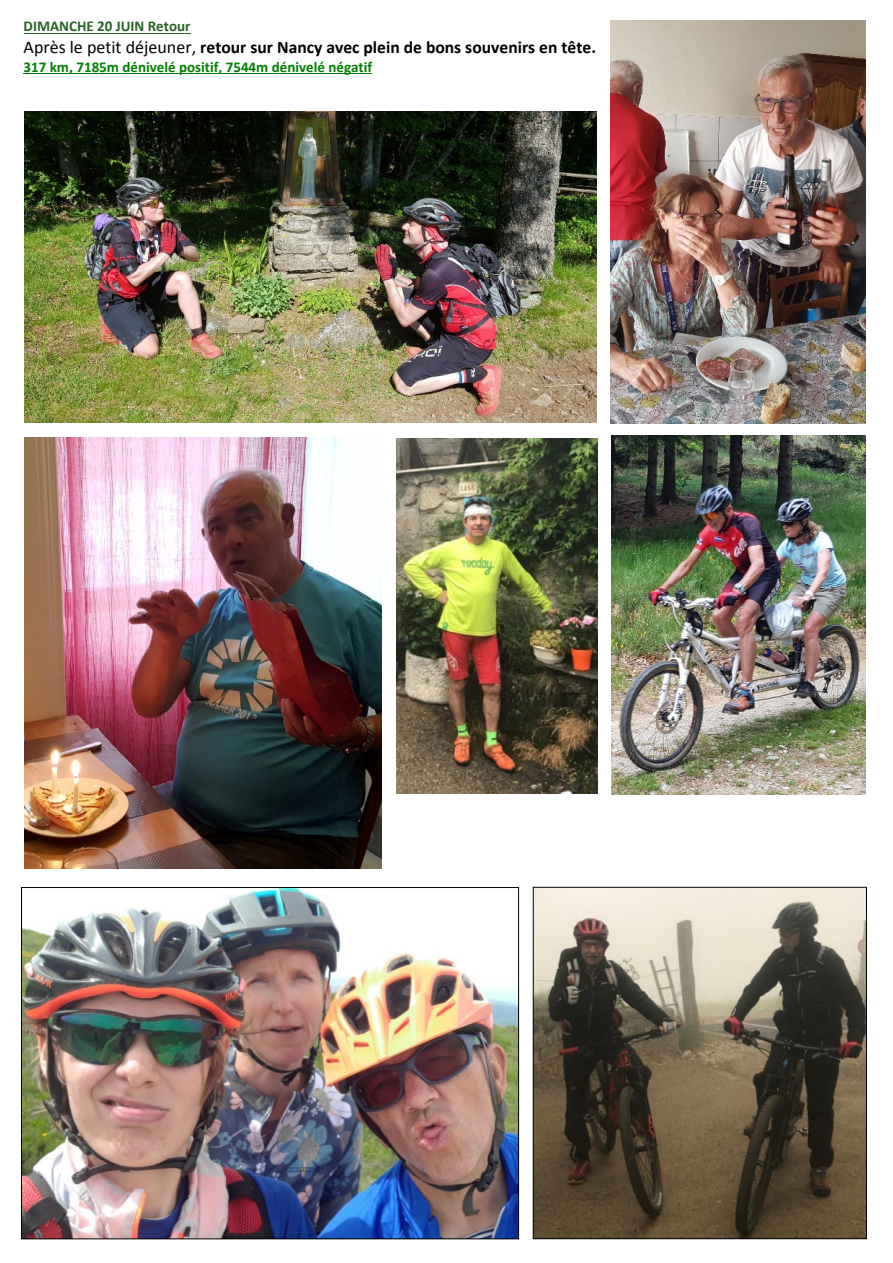
<style>
.page{position:relative;width:893px;height:1263px;background:#fff}
.page>*{position:absolute;margin:0;border:0;box-sizing:border-box;transform-origin:0 0}
.t1{font:700 17.55px "Calibri";color:#000}
.t2{font:700 15px "Calibri";color:#008000}
.t3{font:700 15px "Calibri";color:#296227}
.s1{font-weight:400;font-size:18px}
</style>
<div class="page">
<hr style="left:24px;top:33px;width:167px;height:1px;background:#296227">
<hr style="left:24px;top:73px;width:348px;height:1px;background:#008000">
<img style="left:611px;top:21px;width:255px;height:402px">
<img style="left:24px;top:112px;width:572px;height:310px">
<img style="left:611px;top:436px;width:254px;height:358px">
<img style="left:23px;top:889px;width:494px;height:348px">
<img style="left:535px;top:889px;width:330px;height:348px">
<div style="left:533px;top:887px;width:334px;height:352px;border:1px solid #000"></div>
<img style="left:24px;top:438px;width:357px;height:430px">
<img style="left:397px;top:438px;width:200px;height:356px">
<p class="t3" style="left:24px;top:20px;width:168px">DIMANCHE 20 JUIN Retour</p>
<p class="t1" style="left:24px;top:39px;width:574px"><span class="s1">Après le petit déjeuner,</span> retour sur Nancy avec plein de bons souvenirs en tête.</p>
<p class="t2" style="left:24px;top:60px;width:350px">317 km, 7185m dénivelé positif, 7544m dénivelé négatif</p>
</div>
